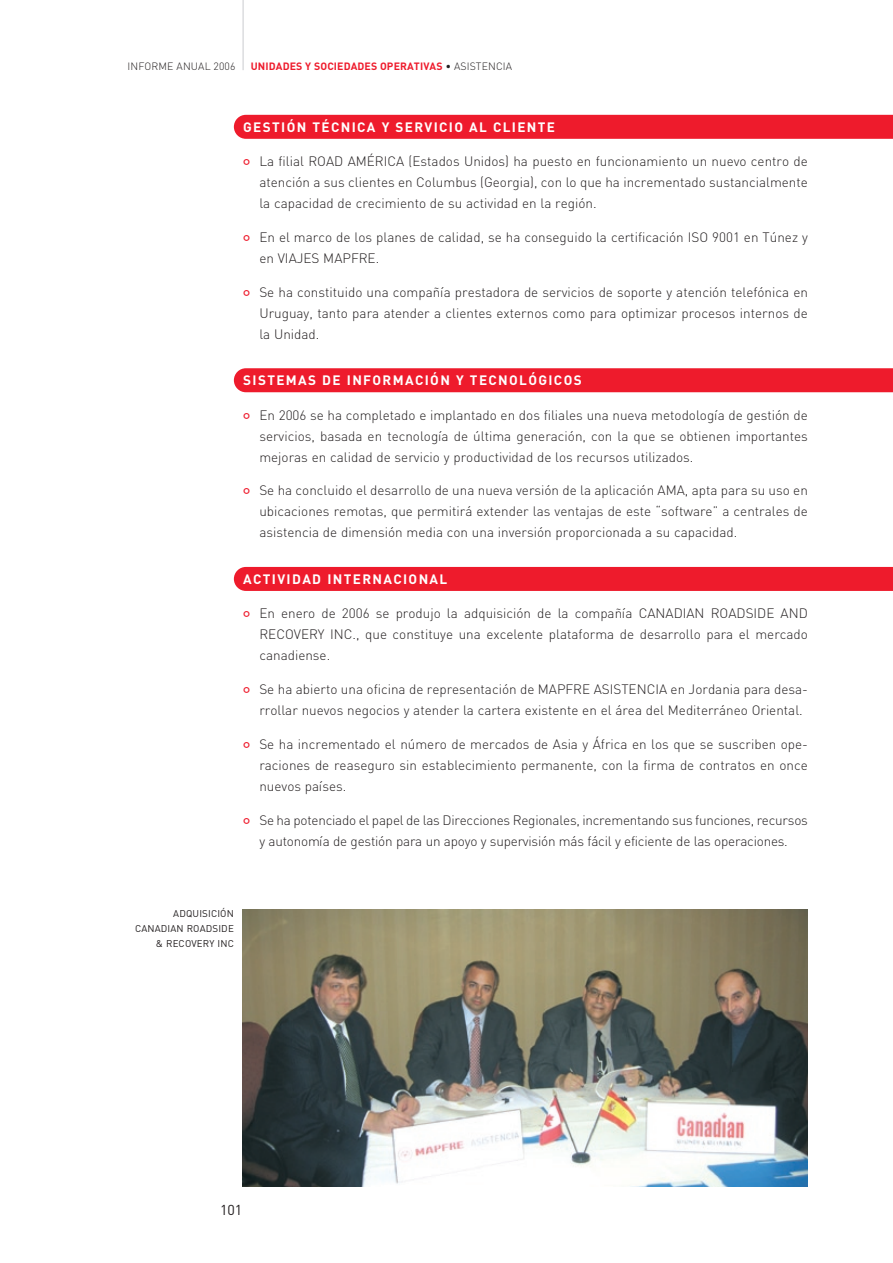
<style>
.page{position:relative;width:893px;height:1263px;background:#fff}
.page>*{position:absolute;margin:0;border:0;box-sizing:border-box;transform-origin:0 0}
.t1{font:14.25px "DIN";color:#231f20}
.t2{font:300 13.5px/21px "DIN";color:#231f20;text-align:justify}
.t3{font:700 13.5px "DIN";letter-spacing:.1em;color:#fff}
.t4{font:700 10.5px "DIN";letter-spacing:.01em;color:#ee1b2c}
.t5{font:300 10.5px "DIN";letter-spacing:.01em;color:#231f20}
.t6{font:9.75px/15px "DIN";letter-spacing:.015em;color:#231f20;text-align:right}
.s1{color:#231f20}
.s2{font-weight:300;color:#231f20}
.s3{font-weight:400;font-size:18px;color:#ee1b2c}
</style>
<div class="page">
<hr style="left:242px;top:0;width:2px;height:70px;background:#dcdddf">
<div style="left:234px;top:115px;width:659px;height:24px;background:#ee1b2c"></div>
<div style="left:234px;top:368px;width:659px;height:24px;background:#ee1b2c"></div>
<div style="left:234px;top:567px;width:659px;height:24px;background:#ee1b2c"></div>
<img style="left:242px;top:909px;width:566px;height:277px">
<p class="t5" style="left:128px;top:60px;width:109px">INFORME ANUAL 2006</p>
<p class="t4" style="left:251px;top:60px;width:263px">UNIDADES Y SOCIEDADES OPERATIVAS <span class="s1">•</span> <span class="s2">ASISTENCIA</span></p>
<p class="t3" style="left:243px;top:118px;width:313px">GESTIÓN TÉCNICA Y SERVICIO AL CLIENTE</p>
<p class="t2" style="left:259px;top:151px;width:550px;text-indent:-17px"><span class="s3">°</span> La filial ROAD AMÉRICA (Estados Unidos) ha puesto en funcionamiento un nuevo centro de atención a sus clientes en Columbus (Georgia), con lo que ha incrementado sustancialmente la capacidad de crecimiento de su actividad en la región.</p>
<p class="t2" style="left:259px;top:226px;width:550px;text-indent:-17px"><span class="s3">°</span> En el marco de los planes de calidad, se ha conseguido la certificación ISO 9001 en Túnez y en VIAJES MAPFRE.</p>
<p class="t2" style="left:259px;top:281px;width:550px;text-indent:-17px"><span class="s3">°</span> Se ha constituido una compañía prestadora de servicios de soporte y atención telefónica en Uruguay, tanto para atender a clientes externos como para optimizar procesos internos de la Unidad.</p>
<p class="t3" style="left:243px;top:371px;width:340px">SISTEMAS DE INFORMACIÓN Y TECNOLÓGICOS</p>
<p class="t2" style="left:259px;top:404px;width:550px;text-indent:-17px"><span class="s3">°</span> En 2006 se ha completado e implantado en dos filiales una nueva metodología de gestión de servicios, basada en tecnología de última generación, con la que se obtienen importantes mejoras en calidad de servicio y productividad de los recursos utilizados.</p>
<p class="t2" style="left:259px;top:480px;width:550px;text-indent:-17px"><span class="s3">°</span> Se ha concluido el desarrollo de una nueva versión de la aplicación AMA, apta para su uso en ubicaciones remotas, que permitirá extender las ventajas de este “software” a centrales de asistencia de dimensión media con una inversión proporcionada a su capacidad.</p>
<p class="t3" style="left:243px;top:570px;width:206px">ACTIVIDAD INTERNACIONAL</p>
<p class="t2" style="left:259px;top:603px;width:550px;text-indent:-17px"><span class="s3">°</span> En enero de 2006 se produjo la adquisición de la compañía CANADIAN ROADSIDE AND RECOVERY INC., que constituye una excelente plataforma de desarrollo para el mercado canadiense.</p>
<p class="t2" style="left:259px;top:679px;width:550px;text-indent:-17px"><span class="s3">°</span> Se ha abierto una oficina de representación de MAPFRE ASISTENCIA en Jordania para desa&shy;rrollar nuevos negocios y atender la cartera existente en el área del Mediterráneo Oriental.</p>
<p class="t2" style="left:259px;top:733px;width:550px;text-indent:-17px"><span class="s3">°</span> Se ha incrementado el número de mercados de Asia y África en los que se suscriben ope&shy;raciones de reaseguro sin establecimiento permanente, con la firma de contratos en once nuevos países.</p>
<p class="t2" style="left:242px;top:809px;width:567px;text-align:center"><span class="s3">°</span> Se ha potenciado el papel de las Direcciones Regionales, incrementando sus funciones, recursos y autonomía de gestión para un apoyo y supervisión más fácil y eficiente de las operaciones.</p>
<p class="t6" style="left:135px;top:906px;width:100px">ADQUISICIÓN<br>CANADIAN ROADSIDE &amp; RECOVERY INC</p>
<p class="t1" style="left:220px;top:1201px;width:24px">101</p>
</div>
